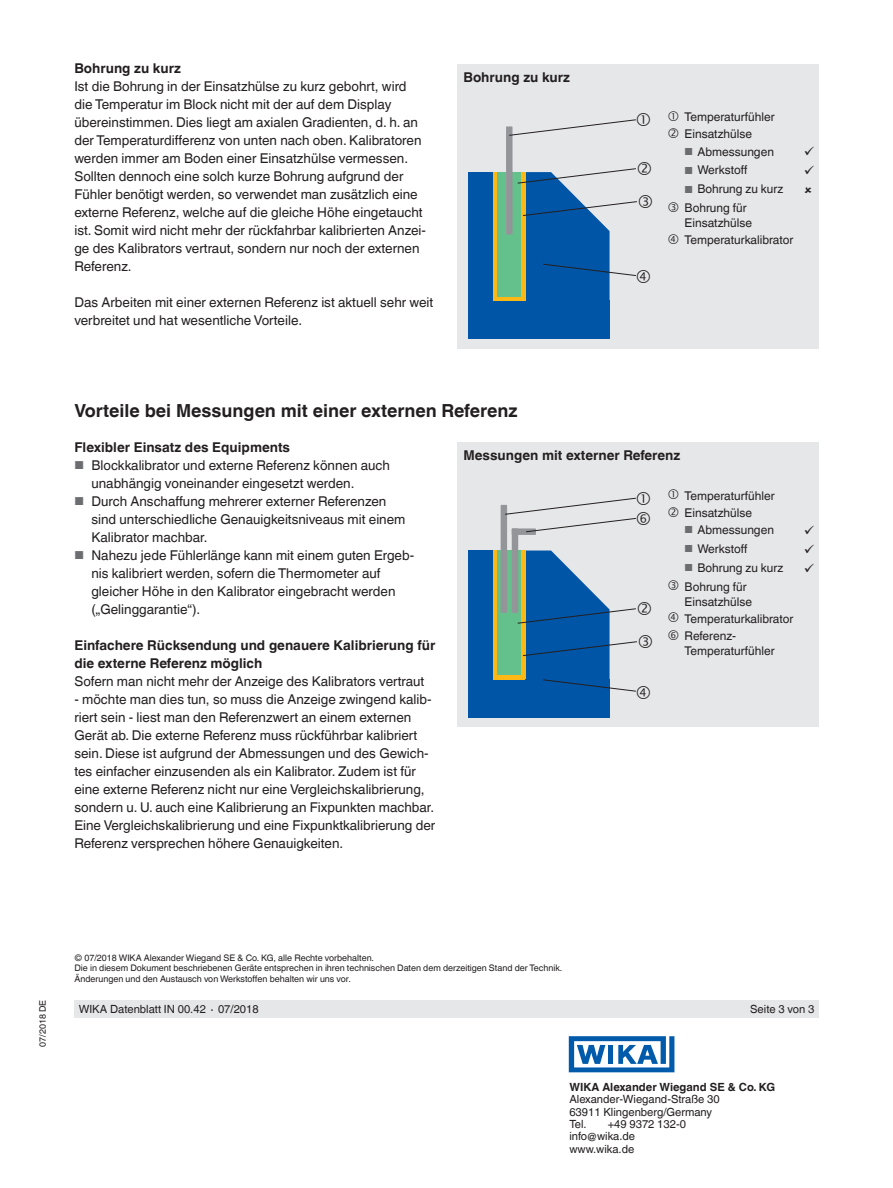
<style>
.page{position:relative;width:893px;height:1188px;background:#fff}
.page>*{position:absolute;margin:0;border:0;box-sizing:border-box;transform-origin:0 0}
.t1{font:700 18px "Helvetica World";color:#231f20}
.t2{font:13.5px/18px "Helvetica World";color:#231f20}
.t3{font:700 13.5px/18px "Helvetica World";color:#231f20}
.t4{font:12px/17.1px "Helvetica World";color:#231f20}
.t5{font:11.25px/12.3px "Helvetica World";color:#231f20}
.t6{font:700 11.25px "Helvetica World";color:#231f20}
.t7{font:9px/10.5px "Helvetica World";color:#231f20}
.s1{font-size:10.2px;color:#6c6d70}
.s2{font-size:11.55px;color:#6c6d70}
</style>
<div class="page">
<div style="left:74px;top:1000px;width:745px;height:18px;background:#e6e7e9"></div>
<svg style="left:569px;top:1036px;width:105px;height:36px"></svg>
<div style="left:457px;top:64px;width:362px;height:285px;background:#e6e7e9"></div>
<div style="left:457px;top:442px;width:362px;height:285px;background:#e6e7e9"></div>
<div style="left:468px;top:301px;width:142px;height:38px;background:#0155a7"></div>
<div style="left:468px;top:172px;width:25px;height:129px;background:#0155a7"></div>
<div style="left:493px;top:172px;width:5px;height:129px;background:#fcb814"></div>
<hr style="left:493px;top:297px;width:32px;height:4px;background:#fcb814">
<div style="left:512px;top:172px;width:9px;height:125px;background:#65c18b"></div>
<div style="left:498px;top:172px;width:8px;height:125px;background:#65c18b"></div>
<div style="left:498px;top:234px;width:23px;height:63px;background:#65c18b"></div>
<div style="left:506px;top:126px;width:6px;height:108px;background:#939598"></div>
<div style="left:468px;top:679px;width:142px;height:38px;background:#0155a7"></div>
<div style="left:468px;top:551px;width:25px;height:129px;background:#0155a7"></div>
<div style="left:493px;top:551px;width:5px;height:128px;background:#fcb814"></div>
<hr style="left:493px;top:675px;width:32px;height:4px;background:#fcb814">
<div style="left:498px;top:551px;width:23px;height:124px;background:#65c18b"></div>
<div style="left:512px;top:528px;width:6px;height:85px;background:#939598"></div>
<div style="left:512px;top:528px;width:24px;height:7px;background:#939598"></div>
<div style="left:501px;top:505px;width:6px;height:108px;background:#939598"></div>
<svg style="left:508px;top:119px;width:128px;height:17px"></svg>
<svg style="left:504px;top:497px;width:132px;height:36px"></svg>
<svg style="left:517px;top:168px;width:120px;height:133px"></svg>
<svg style="left:517px;top:551px;width:120px;height:141px"></svg>
<p class="t3" style="left:74px;top:60px;width:108px">Bohrung zu kurz</p>
<p class="t2" style="left:74px;top:78px;width:353px">Ist die Bohrung in der Einsatzhülse zu kurz gebohrt, wird die Temperatur im Block nicht mit der auf dem Display übereinstimmen. Dies liegt am axialen Gradienten, d. h. an der Temperaturdifferenz von unten nach oben. Kalibratoren werden immer am Boden einer Einsatzhülse vermessen.<br>Sollten dennoch eine solch kurze Bohrung aufgrund der Fühler benötigt werden, so verwendet man zusätzlich eine externe Referenz, welche auf die gleiche Höhe eingetaucht ist. Somit wird nicht mehr der rückfahrbar kalibrierten Anzei&shy;ge des Kalibrators vertraut, sondern nur noch der externen Referenz.</p>
<p class="t2" style="left:74px;top:294px;width:360px">Das Arbeiten mit einer externen Referenz ist aktuell sehr weit verbreitet und hat wesentliche Vorteile.</p>
<p class="t3" style="left:463px;top:68px;width:108px">Bohrung zu kurz</p>
<h1 class="t1" style="left:74px;top:400px;width:445px">Vorteile bei Messungen mit einer externen Referenz</h1>
<p class="t4" style="left:685px;top:109px;width:91px">Temperaturfühler<br>Einsatzhülse</p>
<p class="t4" style="left:685px;top:143px;width:91px"><span class="s1">■</span> Abmessungen</p>
<p class="t4" style="left:685px;top:162px;width:64px"><span class="s1">■</span> Werkstoff</p>
<p class="t4" style="left:685px;top:180px;width:100px;line-height:18.9px"><span class="s1">■</span> Bohrung zu kurz<br>Bohrung für</p>
<p class="t4" style="left:685px;top:215px;width:110px">Einsatzhülse<br>Temperaturkalibrator</p>
<p class="t3" style="left:74px;top:438px;width:217px">Flexibler Einsatz des Equipments</p>
<p class="t2" style="left:91px;top:456px;width:300px;text-indent:-17px"><span class="s2">■</span> Blockkalibrator und externe Referenz können auch unabhängig voneinander eingesetzt werden.</p>
<p class="t2" style="left:91px;top:492px;width:315px;text-indent:-17px"><span class="s2">■</span> Durch Anschaffung mehrerer externer Referenzen sind unterschiedliche Genauigkeitsniveaus mit einem<br>Kalibrator machbar.</p>
<p class="t2" style="left:91px;top:546px;width:324px;text-indent:-17px"><span class="s2">■</span> Nahezu jede Fühlerlänge kann mit einem guten Ergeb&shy;nis kalibriert werden, sofern die Thermometer auf gleicher Höhe in den Kalibrator eingebracht werden („Gelinggarantie“).</p>
<p class="t3" style="left:74px;top:636px;width:363px">Einfachere Rücksendung und genauere Kalibrierung für die externe Referenz möglich</p>
<p class="t2" style="left:74px;top:672px;width:351px">Sofern man nicht mehr der Anzeige des Kalibrators vertraut</p>
<p class="t2" style="left:74px;top:690px;width:362px">- möchte man dies tun, so muss die Anzeige zwingend kalib&shy;riert sein - liest man den Referenzwert an einem externen Gerät ab. Die externe Referenz muss rückführbar kalibriert sein. Diese ist aufgrund der Abmessungen und des Gewich&shy;tes einfacher einzusenden als ein Kalibrator. Zudem ist für eine externe Referenz nicht nur eine Vergleichskalibrierung, sondern u. U. auch eine Kalibrierung an Fixpunkten machbar.<br>Eine Vergleichskalibrierung und eine Fixpunktkalibrierung der Referenz versprechen höhere Genauigkeiten.</p>
<p class="t3" style="left:463px;top:447px;width:218px">Messungen mit externer Referenz</p>
<p class="t4" style="left:685px;top:487px;width:91px">Temperaturfühler<br>Einsatzhülse</p>
<p class="t4" style="left:685px;top:521px;width:91px"><span class="s1">■</span> Abmessungen</p>
<p class="t4" style="left:685px;top:540px;width:64px"><span class="s1">■</span> Werkstoff</p>
<p class="t4" style="left:685px;top:559px;width:100px"><span class="s1">■</span> Bohrung zu kurz</p>
<p class="t4" style="left:685px;top:579px;width:69px;line-height:15px">Bohrung für<br>Einsatzhülse</p>
<p class="t4" style="left:685px;top:610px;width:110px">Temperaturkalibrator<br>Referenz-</p>
<p class="t4" style="left:685px;top:642px;width:91px">Temperaturfühler</p>
<p class="t7" style="left:37px;top:1047px;width:49px;rotate:-90deg">07/2018 DE</p>
<p class="t7" style="left:74px;top:952px;width:489px">© 07/2018 WIKA Alexander Wiegand SE &amp; Co. KG, alle Rechte vorbehalten.<br>Die in diesem Dokument beschriebenen Geräte entsprechen in ihren technischen Daten dem derzeitigen Stand der Technik.<br>Änderungen und den Austausch von Werkstoffen behalten wir uns vor.</p>
<p class="t5" style="left:79px;top:1003px;width:182px">WIKA Datenblatt IN 00.42 ∙ 07/2018</p>
<p class="t5" style="left:750px;top:1003px;width:66px">Seite 3 von 3</p>
<p class="t6" style="left:569px;top:1081px;width:207px">WIKA Alexander Wiegand SE &amp; Co. KG</p>
<p class="t5" style="left:569px;top:1093px;width:152px">Alexander-Wiegand-Straße 30<br>63911 Klingenberg/Germany<br>Tel.</p>
<p class="t5" style="left:569px;top:1118px;width:118px;text-indent:38px">+49 9372 132-0 info@wika.de www.wika.de</p>
</div>
